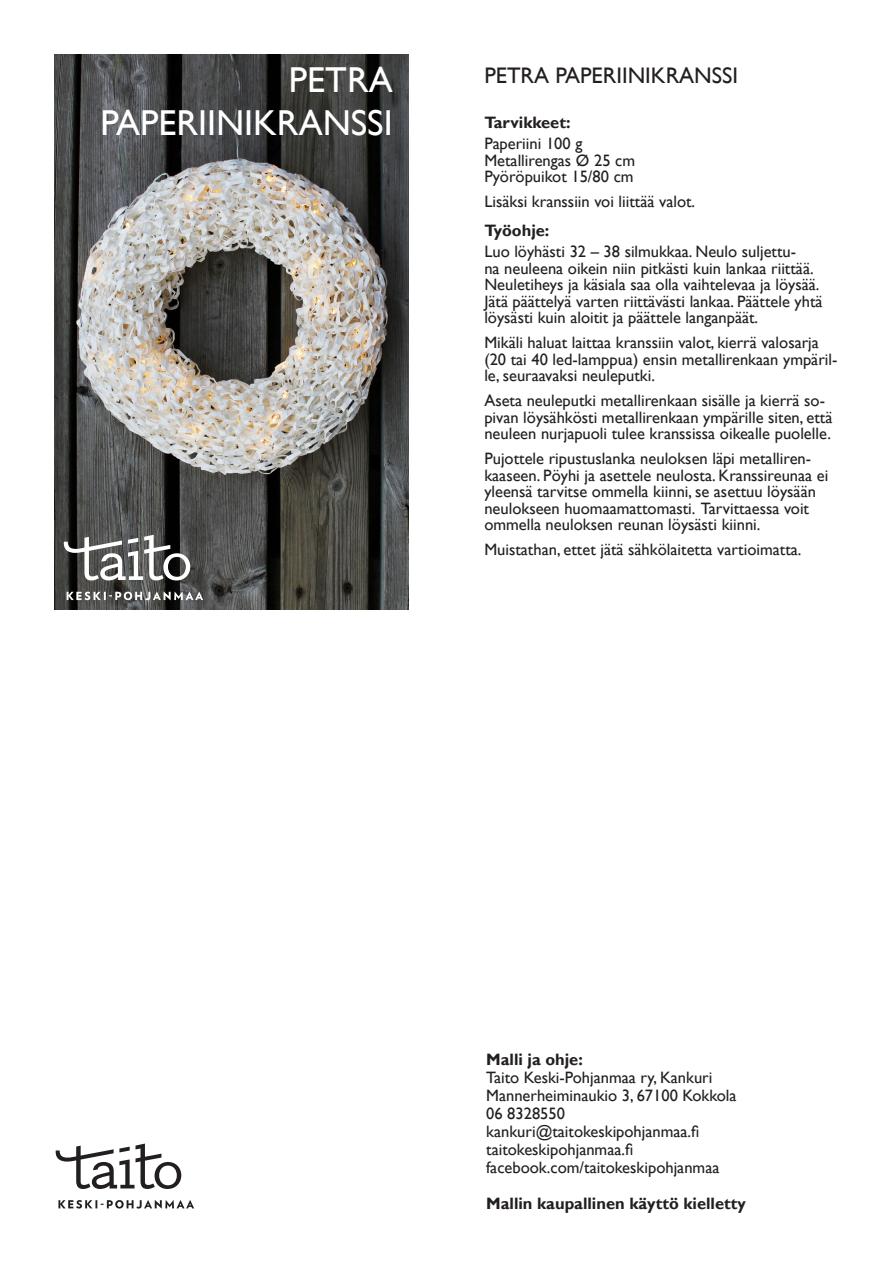
<style>
.page{position:relative;width:893px;height:1263px;background:#fff}
.page>*{position:absolute;margin:0;border:0;box-sizing:border-box;transform-origin:0 0}
.etiketti{font:36px/43.2px "Gill Sans";color:#fff;text-align:right}
.otsikko{font:22.5px "Gill Sans";color:#231f20}
.ohjeteksti{font:16.5px/16.5px "Gill Sans";color:#231f20}
.väliotsikko{font:700 16.5px "Gill Sans";color:#231f20}
</style>
<div class="page">
<img style="left:54px;top:54px;width:354px;height:556px">
<svg style="left:64px;top:535px;width:126px;height:45px"></svg>
<svg style="left:67px;top:592px;width:136px;height:8px"></svg>
<svg style="left:56px;top:1143px;width:125px;height:46px"></svg>
<svg style="left:58px;top:1200px;width:136px;height:8px"></svg>
<p class="etiketti" style="left:101px;top:59px;width:294px">PETRA<br>PAPERIINIKRANSSI</p>
<p class="otsikko" style="left:484px;top:62px;width:255px">PETRA PAPERIINIKRANSSI</p>
<p class="väliotsikko" style="left:484px;top:113px;width:88px">Tarvikkeet:</p>
<p class="ohjeteksti" style="left:484px;top:136px;width:152px">Paperiini 100 g<br>Metallirengas Ø 25 cm<br>Pyöröpuikot 15/80 cm</p>
<p class="ohjeteksti" style="left:484px;top:194px;width:212px">Lisäksi kranssiin voi liittää valot.</p>
<p class="väliotsikko" style="left:484px;top:221px;width:67px">Työohje:</p>
<p class="ohjeteksti" style="left:484px;top:244px;width:340px">Luo löyhästi 32 – 38 silmukkaa. Neulo suljettu-<br>na neuleena oikein niin pitkästi kuin lankaa riittää.<br>Neuletiheys ja käsiala saa olla vaihtelevaa ja löysää.<br>Jätä päättelyä varten riittävästi lankaa. Päättele yhtä löysästi kuin aloitit ja päättele langanpäät.</p>
<p class="ohjeteksti" style="left:484px;top:335px;width:355px">Mikäli haluat laittaa kranssiin valot, kierrä valosarja (20 tai 40 led-lamppua) ensin metallirenkaan ympäril&shy;le, seuraavaksi neuleputki.</p>
<p class="ohjeteksti" style="left:484px;top:393px;width:350px">Aseta neuleputki metallirenkaan sisälle ja kierrä so&shy;pivan löysähkösti metallirenkaan ympärille siten, että neuleen nurjapuoli tulee kranssissa oikealle puolelle.</p>
<p class="ohjeteksti" style="left:484px;top:451px;width:345px">Pujottele ripustuslanka neuloksen läpi metalliren&shy;kaaseen. Pöyhi ja asettele neulosta. Kranssireunaa ei yleensä tarvitse ommella kiinni, se asettuu löysään neulokseen huomaamattomasti. Tarvittaessa voit ommella neuloksen reunan löysästi kiinni.</p>
<p class="ohjeteksti" style="left:484px;top:542px;width:319px">Muistathan, ettet jätä sähkölaitetta vartioimatta.</p>
<p class="väliotsikko" style="left:486px;top:1049px;width:98px">Malli ja ohje:</p>
<p class="ohjeteksti" style="left:486px;top:1069px;width:228px">Taito Keski-Pohjanmaa ry, Kankuri</p>
<p class="ohjeteksti" style="left:486px;top:1087px;width:252px">Mannerheiminaukio 3, 67100 Kokkola</p>
<p class="ohjeteksti" style="left:486px;top:1105px;width:80px">06 8328550</p>
<p class="ohjeteksti" style="left:486px;top:1123px;width:215px">kankuri@taitokeskipohjanmaa.fi</p>
<p class="ohjeteksti" style="left:486px;top:1141px;width:235px;line-height:18px">taitokeskipohjanmaa.fi facebook.com/taitokeskipohjanmaa</p>
<p class="väliotsikko" style="left:486px;top:1193px;width:261px">Mallin kaupallinen käyttö kielletty</p>
</div>
